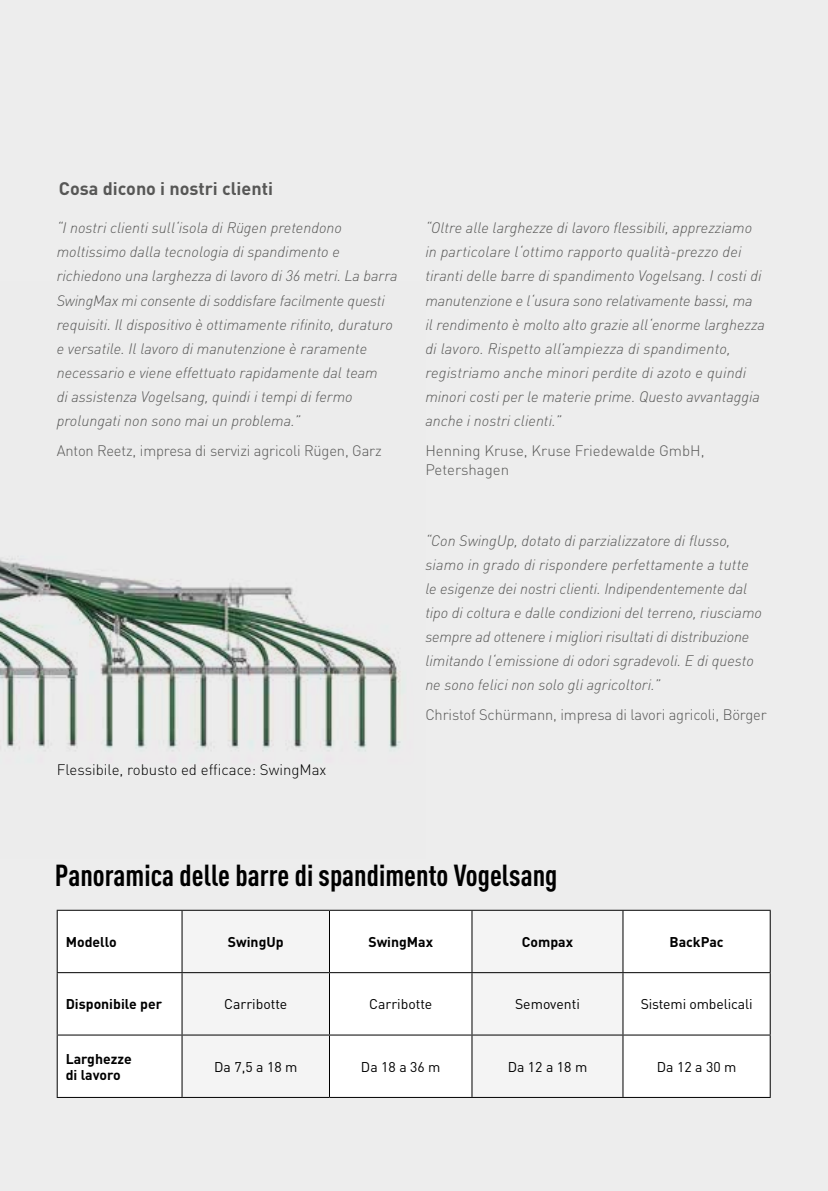
<style>
.page{position:relative;width:828px;height:1191px;background:#ededed}
.page>*{position:absolute;margin:0;border:0;box-sizing:border-box;transform-origin:0 0}
.t1{font:700 condensed 30px "DIN Pro";color:#000}
.t2{font:700 18px "DIN Pro";color:#575756}
.t3{font:italic 300 15px/24px "DIN Pro";color:#575756}
.t4{font:300 15px/19px "DIN Pro";letter-spacing:-.01em;color:#575756}
.t5{font:300 15px "DIN Pro";color:#000}
.t6{font:14px "DIN Pro";color:#000}
.t7{font:700 14px/16px "DIN Pro";color:#000}
</style>
<div class="page">
<img style="left:0;top:558px;width:401px;height:193px">
<div style="left:58px;top:910px;width:711px;height:187px;background:#fff"></div>
<svg style="left:182px;top:910px;width:440px;height:187px;fill:#f4f4f4"></svg>
<hr style="left:57px;top:909px;width:125px;height:1px;background:#000">
<hr style="left:57px;top:910px;width:1px;height:62px;background:#000">
<hr style="left:182px;top:909px;width:147px;height:1px;background:#000">
<hr style="left:181px;top:910px;width:1px;height:62px;background:#000">
<hr style="left:329px;top:909px;width:143px;height:1px;background:#000">
<hr style="left:329px;top:910px;width:1px;height:62px;background:#000">
<hr style="left:472px;top:909px;width:151px;height:1px;background:#000">
<hr style="left:471px;top:910px;width:1px;height:62px;background:#000">
<hr style="left:623px;top:909px;width:147px;height:1px;background:#000">
<hr style="left:622px;top:910px;width:1px;height:62px;background:#000">
<hr style="left:769px;top:910px;width:1px;height:62px;background:#000">
<hr style="left:57px;top:972px;width:125px;height:1px;background:#000">
<hr style="left:57px;top:973px;width:1px;height:61px;background:#000">
<hr style="left:182px;top:972px;width:147px;height:1px;background:#000">
<hr style="left:181px;top:973px;width:1px;height:61px;background:#000">
<hr style="left:329px;top:972px;width:143px;height:1px;background:#000">
<hr style="left:329px;top:973px;width:1px;height:61px;background:#000">
<hr style="left:472px;top:972px;width:151px;height:1px;background:#000">
<hr style="left:471px;top:973px;width:1px;height:61px;background:#000">
<hr style="left:623px;top:972px;width:147px;height:1px;background:#000">
<hr style="left:622px;top:973px;width:1px;height:61px;background:#000">
<hr style="left:769px;top:973px;width:1px;height:61px;background:#000">
<hr style="left:57px;top:1034px;width:125px;height:1px;background:#000">
<hr style="left:57px;top:1035px;width:1px;height:62px;background:#000">
<hr style="left:182px;top:1034px;width:147px;height:1px;background:#000">
<hr style="left:181px;top:1035px;width:1px;height:62px;background:#000">
<hr style="left:329px;top:1034px;width:143px;height:1px;background:#000">
<hr style="left:329px;top:1035px;width:1px;height:62px;background:#000">
<hr style="left:472px;top:1034px;width:151px;height:1px;background:#000">
<hr style="left:471px;top:1035px;width:1px;height:62px;background:#000">
<hr style="left:623px;top:1034px;width:147px;height:1px;background:#000">
<hr style="left:622px;top:1035px;width:1px;height:62px;background:#000">
<hr style="left:769px;top:1035px;width:1px;height:62px;background:#000">
<hr style="left:57px;top:1097px;width:125px;height:1px;background:#000">
<hr style="left:182px;top:1097px;width:147px;height:1px;background:#000">
<hr style="left:329px;top:1097px;width:143px;height:1px;background:#000">
<hr style="left:472px;top:1097px;width:151px;height:1px;background:#000">
<hr style="left:623px;top:1097px;width:147px;height:1px;background:#000">
<p class="t2" style="left:59px;top:174px;width:216px">Cosa dicono i nostri clienti</p>
<p class="t3" style="left:57px;top:215px;width:342px">“I nostri clienti sull‘isola di Rügen pretendono moltissimo dalla tecnologia di spandimento e richiedono una larghezza di lavoro di 36 metri. La barra SwingMax mi consente di soddisfare facilmente questi requisiti. Il dispositivo è ottimamente rifinito, duraturo e versatile. Il lavoro di manutenzione è raramente necessario e viene effettuato rapidamente dal team<br>di assistenza Vogelsang, quindi i tempi di fermo prolungati non sono mai un problema.”</p>
<p class="t4" style="left:57px;top:440px;width:326px">Anton Reetz, impresa di servizi agricoli Rügen, Garz</p>
<p class="t5" style="left:57px;top:758px;width:271px">Flessibile, robusto ed efficace: SwingMax</p>
<p class="t3" style="left:425px;top:215px;width:341px">“Oltre alle larghezze di lavoro flessibili, apprezziamo in particolare l‘ottimo rapporto qualità-prezzo dei tiranti delle barre di spandimento Vogelsang. I costi di manutenzione e l‘usura sono relativamente bassi, ma<br>il rendimento è molto alto grazie all‘enorme larghezza di lavoro. Rispetto all’ampiezza di spandimento, registriamo anche minori perdite di azoto e quindi minori costi per le materie prime. Questo avvantaggia anche i nostri clienti.”</p>
<p class="t4" style="left:425px;top:440px;width:281px">Henning Kruse, Kruse Friedewalde GmbH,<br>Petershagen</p>
<p class="t3" style="left:425px;top:527px;width:338px">“Con SwingUp, dotato di parzializzatore di flusso, siamo in grado di rispondere perfettamente a tutte le esigenze dei nostri clienti. Indipendentemente dal tipo di coltura e dalle condizioni del terreno, riusciamo sempre ad ottenere i migliori risultati di distribuzione limitando l‘emissione di odori sgradevoli. E di questo ne sono felici non solo gli agricoltori.”</p>
<p class="t4" style="left:425px;top:704px;width:343px">Christof Schürmann, impresa di lavori agricoli, Börger</p>
<h1 class="t1" style="left:55px;top:853px;width:504px">Panoramica delle barre di spandimento Vogelsang</h1>
<p class="t7" style="left:66px;top:933px;width:53px">Modello</p>
<p class="t7" style="left:228px;top:933px;width:57px">SwingUp</p>
<p class="t7" style="left:368px;top:933px;width:66px">SwingMax</p>
<p class="t7" style="left:522px;top:933px;width:53px">Compax</p>
<p class="t7" style="left:669px;top:933px;width:56px">BackPac</p>
<p class="t7" style="left:66px;top:995px;width:98px">Disponibile per</p>
<p class="t6" style="left:224px;top:993px;width:65px">Carribotte</p>
<p class="t6" style="left:369px;top:993px;width:65px">Carribotte</p>
<p class="t6" style="left:515px;top:993px;width:66px">Semoventi</p>
<p class="t6" style="left:640px;top:993px;width:113px">Sistemi ombelicali</p>
<p class="t7" style="left:66px;top:1049px;width:67px">Larghezze di lavoro</p>
<p class="t6" style="left:214px;top:1055px;width:85px">Da 7,5 a 18 m</p>
<p class="t6" style="left:361px;top:1055px;width:81px">Da 18 a 36 m</p>
<p class="t6" style="left:508px;top:1055px;width:81px">Da 12 a 18 m</p>
<p class="t6" style="left:657px;top:1055px;width:81px">Da 12 a 30 m</p>
</div>
